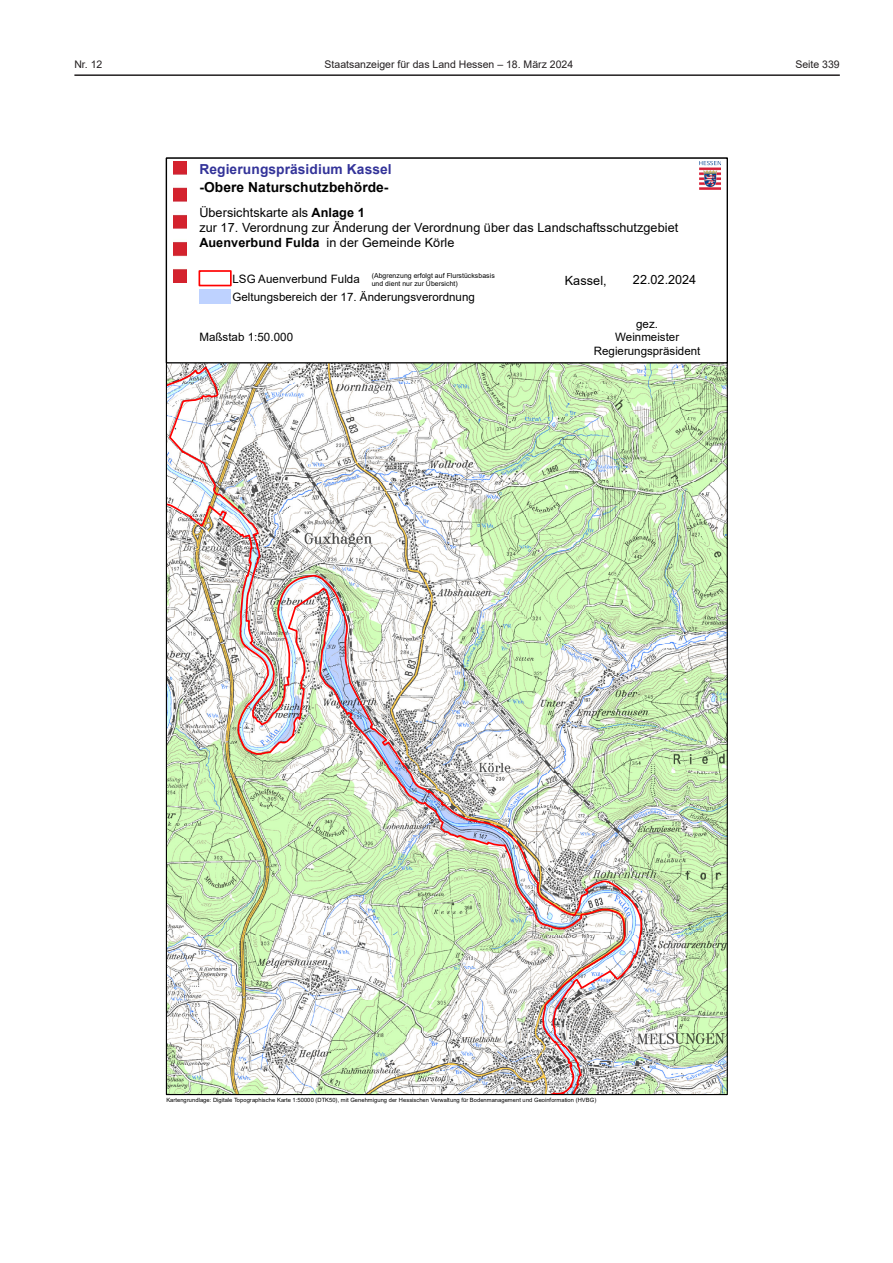
<style>
.page{position:relative;width:893px;height:1263px;background:#fff}
.page>*{position:absolute;margin:0;border:0;box-sizing:border-box;transform-origin:0 0}
.t1{font:700 13.8px "Arial";letter-spacing:.01em;color:#000}
.t2{font:700 13.8px "Arial";letter-spacing:.01em;color:#339}
.t3{font:12.6px/14.7px "Arial";letter-spacing:.005em;color:#000}
.t4{font:11.55px/13.4px "Arial";color:#000;text-align:center}
.t5{font:10.5px "Arial";color:#231f20}
.t6{font:6.9px/7.9px "Arial";letter-spacing:.01em;color:#000}
.t7{font:5.7px "Arial";letter-spacing:.005em;color:#000}
.s1{font-weight:700}
</style>
<div class="page">
<img style="left:168px;top:363px;width:558px;height:730px">
<svg style="left:168px;top:365px;width:475px;height:728px"></svg>
<svg style="left:287px;top:586px;width:339px;height:507px"></svg>
<div style="left:166px;top:157px;width:562px;height:206px;border:1px solid #000"></div>
<img style="left:173px;top:161px;width:14px;height:121px">
<img style="left:699px;top:161px;width:22px;height:28px">
<div style="left:199px;top:270px;width:33px;height:16px;border:2px solid #f00"></div>
<div style="left:199px;top:289px;width:32px;height:15px;background:#bed2ff"></div>
<hr style="left:74px;top:74px;width:766px;height:2px;background:#231f20">
<p class="t5" style="left:74px;top:57px;width:30px">Nr. 12</p>
<p class="t5" style="left:325px;top:57px;width:250px">Staatsanzeiger für das Land Hessen – 18. März 2024</p>
<p class="t5" style="left:795px;top:57px;width:46px">Seite 339</p>
<p class="t2" style="left:199px;top:159px;width:194px">Regierungspräsidium Kassel</p>
<p class="t3" style="left:199px;top:205px;width:480px">Übersichtskarte als <span class="s1">Anlage 1<br></span>zur 17. Verordnung zur Änderung der Verordnung über das Landschaftsschutzgebiet<br><span class="s1">Auenverbund Fulda</span> in der Gemeinde Körle</p>
<p class="t1" style="left:199px;top:177px;width:191px">-Obere Naturschutzbehörde-</p>
<p class="t6" style="left:372px;top:271px;width:124px">(Abgrenzung erfolgt auf Flurstücksbasis und dient nur zur Übersicht)</p>
<p class="t4" style="left:232px;top:269px;width:244px;line-height:18.5px;text-align:left">LSG Auenverbund Fulda<br>Geltungsbereich der 17. Änderungsverordnung</p>
<p class="t4" style="left:199px;top:330px;width:95px">Maßstab 1:50.000</p>
<p class="t3" style="left:565px;top:273px;width:43px">Kassel,</p>
<p class="t3" style="left:633px;top:272px;width:65px">22.02.2024</p>
<p class="t4" style="left:594px;top:317px;width:108px">gez.<br>Weinmeister<br>Regierungspräsident</p>
<p class="t7" style="left:166px;top:1096px;width:431px">Kartengrundlage: Digitale Topographische Karte 1:50000 (DTK50), mit Genehmigung der Hessischen Verwaltung für Bodenmanagement und Geoinformation (HVBG)</p>
</div>
